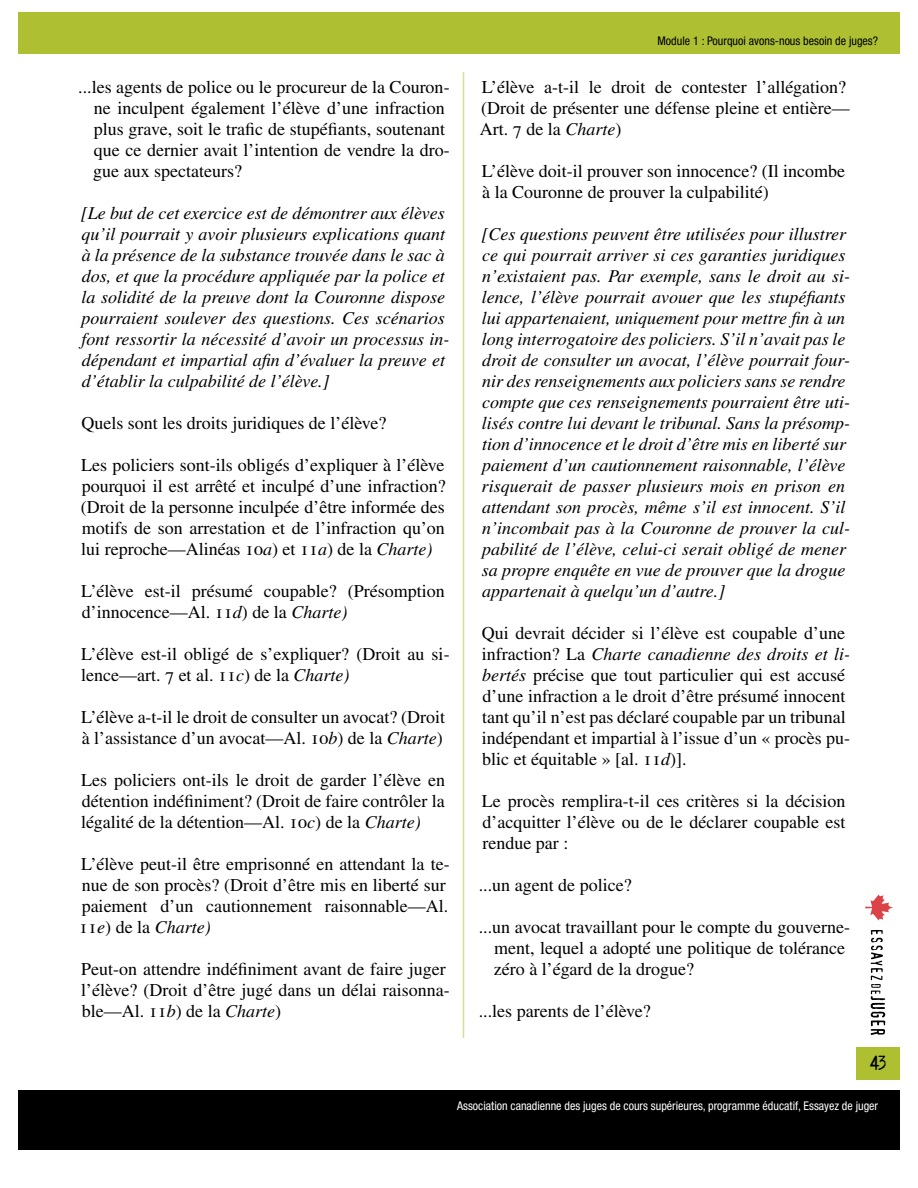
<style>
.page{position:relative;width:918px;height:1188px;background:#fff}
.page>*{position:absolute;margin:0;border:0;box-sizing:border-box;transform-origin:0 0}
.t1{font:18px/21px "Times LT Std";color:#000}
.t2{font:italic 18px/21px "Times LT Std";color:#000}
.t3{font:18px "Adler accent";color:#000}
.t4{font:condensed 12px "Helvetica Neue Std";color:#fff}
.t5{font:condensed 12px "Helvetica Neue Std";color:#000}
.s1{font-style:italic}
</style>
<div class="page">
<div style="left:18px;top:12px;width:882px;height:42px;background:#aec032"></div>
<div style="left:18px;top:1090px;width:882px;height:60px;background:#000"></div>
<div style="left:856px;top:1047px;width:44px;height:33px;background:#aec032"></div>
<hr style="left:463px;top:72px;width:1px;height:966px;background:#d5e196">
<svg style="left:865px;top:894px;width:28px;height:27px"></svg>
<svg style="left:871px;top:930px;width:14px;height:105px"></svg>
<p class="t1" style="left:93px;top:76px;width:358px;text-indent:-15px">...les agents de police ou le procureur de la Couron&shy;ne inculpent également l’élève d’une infraction plus grave, soit le trafic de stupéfiants, soutenant que ce dernier avait l’intention de vendre la dro&shy;gue aux spectateurs?</p>
<p class="t2" style="left:81px;top:203px;width:370px">[Le but de cet exercice est de démontrer aux élèves qu’il pourrait y avoir plusieurs explications quant à la présence de la substance trouvée dans le sac à dos, et que la procédure appliquée par la police et la solidité de la preuve dont la Couronne dispose pourraient soulever des questions. Ces scénarios font ressortir la nécessité d’avoir un processus in&shy;dépendant et impartial afin d’évaluer la preuve et d’établir la culpabilité de l’élève.]</p>
<p class="t1" style="left:81px;top:412px;width:307px">Quels sont les droits juridiques de l’élève?</p>
<p class="t1" style="left:81px;top:454px;width:367px;text-align:justify">Les policiers sont-ils obligés d’expliquer à l’élève pourquoi il est arrêté et inculpé d’une infraction? (Droit de la personne inculpée d’être informée des motifs de son arrestation et de l’infraction qu’on lui reproche—Alinéas 10<span class="s1">a</span>) et 11<span class="s1">a</span>) de la <span class="s1">Charte)</span></p>
<p class="t1" style="left:81px;top:580px;width:365px">L’élève est-il présumé coupable? (Présomption d’innocence—Al. 11<span class="s1">d</span>) de la <span class="s1">Charte)</span></p>
<p class="t1" style="left:81px;top:643px;width:370px">L’élève est-il obligé de s’expliquer? (Droit au si&shy;lence—art. 7 et al. 11<span class="s1">c</span>) de la <span class="s1">Charte)</span></p>
<p class="t1" style="left:81px;top:706px;width:365px">L’élève a-t-il le droit de consulter un avocat? (Droit à l’assistance d’un avocat—Al. 10<span class="s1">b</span>) de la <span class="s1">Charte</span>)</p>
<p class="t1" style="left:81px;top:769px;width:365px;text-align:justify">Les policiers ont-ils le droit de garder l’élève en détention indéfiniment? (Droit de faire contrôler la légalité de la détention—Al. 10<span class="s1">c</span>) de la <span class="s1">Charte)</span></p>
<p class="t1" style="left:79px;top:853px;width:372px">L’élève peut-il être emprisonné en attendant la te&shy;nue de son procès? (Droit d’être mis en liberté sur paiement d’un cautionnement raisonnable—Al.<br>11<span class="s1">e</span>) de la <span class="s1">Charte)</span></p>
<p class="t1" style="left:81px;top:958px;width:370px">Peut-on attendre indéfiniment avant de faire juger l’élève? (Droit d’être jugé dans un délai raisonna&shy;ble—Al. 11<span class="s1">b</span>) de la <span class="s1">Charte</span>)</p>
<p class="t5" style="left:658px;top:34px;width:222px">Module 1 : Pourquoi avons-nous besoin de juges?</p>
<p class="t1" style="left:480px;top:76px;width:371px">L’élève a-t-il le droit de contester l’allégation? (Droit de présenter une défense pleine et entière—<br>Art. 7 de la <span class="s1">Charte</span>)</p>
<p class="t1" style="left:482px;top:160px;width:365px">L’élève doit-il prouver son innocence? (Il incombe à la Couronne de prouver la culpabilité)</p>
<p class="t2" style="left:481px;top:224px;width:370px">[Ces questions peuvent être utilisées pour illustrer ce qui pourrait arriver si ces garanties juridiques n’existaient pas. Par exemple, sans le droit au si&shy;lence, l’élève pourrait avouer que les stupéfiants lui appartenaient, uniquement pour mettre fin à un long interrogatoire des policiers. S’il n’avait pas le droit de consulter un avocat, l’élève pourrait four&shy;nir des renseignements aux policiers sans se rendre compte que ces renseignements pourraient être uti&shy;lisés contre lui devant le tribunal. Sans la présomp&shy;tion d’innocence et le droit d’être mis en liberté sur paiement d’un cautionnement raisonnable, l’élève risquerait de passer plusieurs mois en prison en attendant son procès, même s’il est innocent. S’il n’incombait pas à la Couronne de prouver la cul&shy;pabilité de l’élève, celui-ci serait obligé de mener sa propre enquête en vue de prouver que la drogue appartenait à quelqu’un d’autre.]</p>
<p class="t1" style="left:482px;top:622px;width:370px">Qui devrait décider si l’élève est coupable d’une infraction? La <span class="s1">Charte canadienne des droits et li&shy;bertés</span> précise que tout particulier qui est accusé d’une infraction a le droit d’être présumé innocent tant qu’il n’est pas déclaré coupable par un tribunal indépendant et impartial à l’issue d’un « procès pu&shy;blic et équitable » [al. 11<span class="s1">d</span>)].</p>
<p class="t1" style="left:482px;top:790px;width:365px;text-align:justify">Le procès remplira-t-il ces critères si la décision d’acquitter l’élève ou de le déclarer coupable est rendue par :</p>
<p class="t1" style="left:479px;top:874px;width:154px">...un agent de police?</p>
<p class="t1" style="left:494px;top:916px;width:358px;text-indent:-15px">...un avocat travaillant pour le compte du gouverne&shy;ment, lequel a adopté une politique de tolérance zéro à l’égard de la drogue?</p>
<p class="t1" style="left:479px;top:1000px;width:174px">...les parents de l’élève?</p>
<p class="t3" style="left:870px;top:1055px;width:9px">43</p>
<p class="t4" style="left:457px;top:1099px;width:423px">Association canadienne des juges de cours supérieures, programme éducatif, Essayez de juger</p>
</div>
